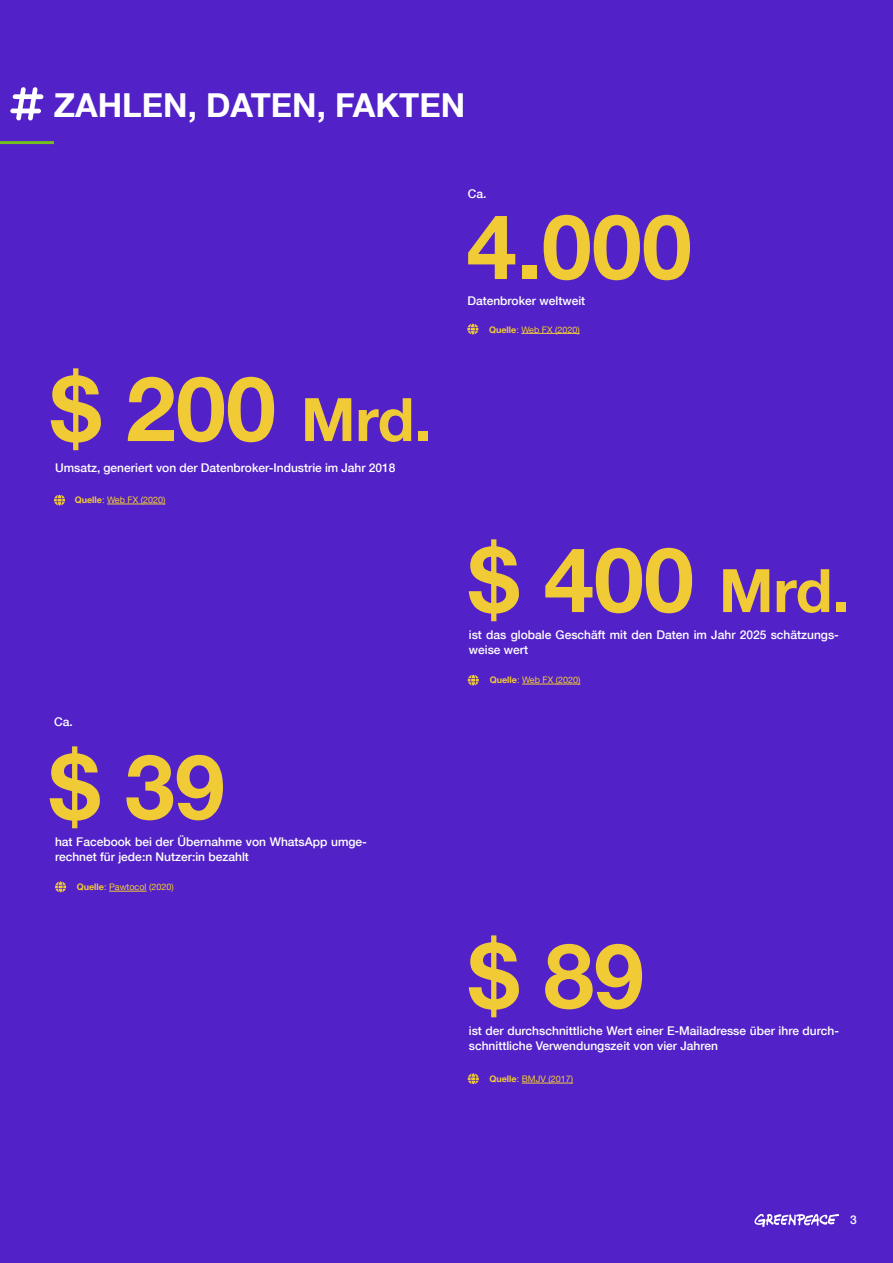
<style>
.page{position:relative;width:893px;height:1263px;background:#5221c7}
.page>*{position:absolute;margin:0;border:0;box-sizing:border-box;transform-origin:0 0}
.t1{font:700 90px "Helvetica Neue LT Com";color:#f0cb35}
.t2{font:700 33px "Helvetica Neue LT Com";color:#fff}
.t3{font:500 12px/15px "Helvetica Neue LT Com";color:#fff}
.t4{font:9px "Helvetica Neue LT Com";color:#f0cb35}
.s1{font-size:60px}
.s2{font-weight:700}
</style>
<div class="page">
<hr style="left:0;top:141px;width:54px;height:3px;background:#73be1e">
<svg style="left:10px;top:87px;width:33px;height:33px"></svg>
<svg style="left:467px;top:324px;width:11px;height:10px"></svg>
<svg style="left:754px;top:1214px;width:85px;height:12px"></svg>
<svg style="left:54px;top:495px;width:11px;height:11px"></svg>
<svg style="left:468px;top:675px;width:11px;height:10px"></svg>
<hr style="left:109px;top:891px;width:38px;height:1px;background:#f0cb35">
<svg style="left:55px;top:881px;width:11px;height:11px"></svg>
<hr style="left:521px;top:333px;width:59px;height:1px;background:#f0cb35">
<hr style="left:107px;top:504px;width:58px;height:1px;background:#f0cb35">
<hr style="left:522px;top:684px;width:58px;height:1px;background:#f0cb35">
<hr style="left:522px;top:1083px;width:51px;height:1px;background:#f0cb35">
<svg style="left:468px;top:1073px;width:11px;height:11px"></svg>
<h2 class="t2" style="left:54px;top:84px;width:413px">ZAHLEN, DATEN, FAKTEN</h2>
<p class="t3" style="left:468px;top:186px;width:20px">Ca.</p>
<h1 class="t1" style="left:467px;top:190px;width:227px">4.000</h1>
<p class="t3" style="left:467px;top:293px;width:119px">Datenbroker weltweit</p>
<h1 class="t1" style="left:51px;top:352px;width:382px">$ 200 <span class="s1">Mrd.</span></h1>
<p class="t3" style="left:55px;top:461px;width:342px">Umsatz, generiert von der Datenbroker-Industrie im Jahr 2018</p>
<p class="t4" style="left:75px;top:494px;width:92px"><span class="s2">Quelle</span>: Web FX (2020)</p>
<p class="t3" style="left:54px;top:714px;width:20px">Ca.</p>
<h1 class="t1" style="left:50px;top:730px;width:177px">$ 39</h1>
<p class="t3" style="left:55px;top:834px;width:313px">hat Facebook bei der Übernahme von WhatsApp umge&shy;rechnet für jede:n Nutzer:in bezahlt</p>
<p class="t4" style="left:77px;top:882px;width:98px"><span class="s2">Quelle</span>: Pawtocol (2020)</p>
<p class="t4" style="left:489px;top:324px;width:92px"><span class="s2">Quelle</span>: Web FX (2020)</p>
<h1 class="t1" style="left:469px;top:523px;width:382px">$ 400 <span class="s1">Mrd.</span></h1>
<p class="t3" style="left:469px;top:627px;width:372px">ist das globale Geschäft mit den Daten im Jahr 2025 schätzungs&shy;weise wert</p>
<p class="t4" style="left:490px;top:675px;width:92px"><span class="s2">Quelle</span>: Web FX (2020)</p>
<h1 class="t1" style="left:469px;top:919px;width:177px">$ 89</h1>
<p class="t3" style="left:469px;top:1023px;width:372px">ist der durchschnittliche Wert einer E-Mailadresse über ihre durch&shy;schnittliche Verwendungszeit von vier Jahren</p>
<p class="t4" style="left:489px;top:1073px;width:85px"><span class="s2">Quelle</span>: BMJV (2017)</p>
<p class="t3" style="left:850px;top:1212px;width:8px">3</p>
</div>
